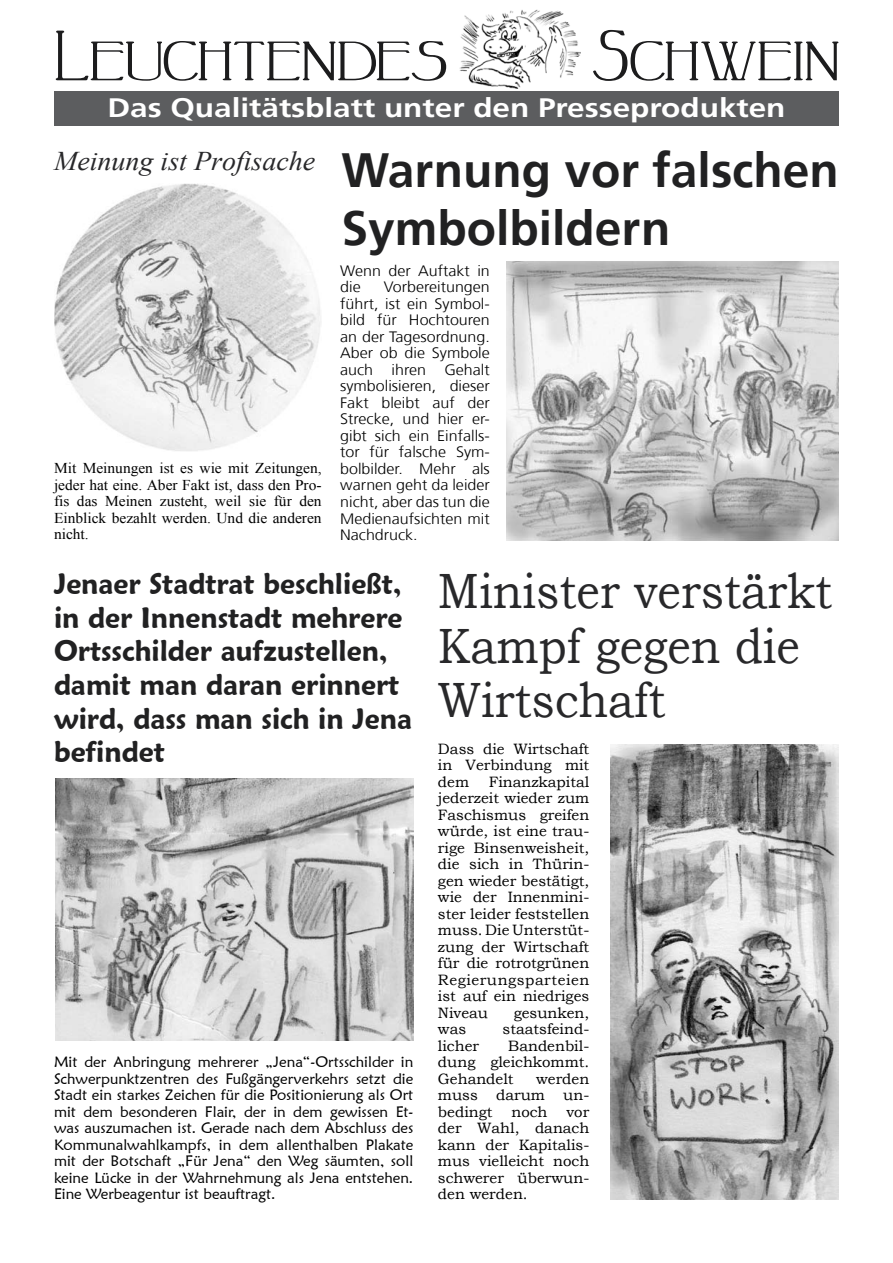
<style>
.page{position:relative;width:893px;height:1263px;background:#fff}
.page>*{position:absolute;margin:0;border:0;box-sizing:border-box;transform-origin:0 0}
.t1{font:68.85px "Peake";letter-spacing:-.005em;color:#1c1c1d;scale:1.11 1}
.t2{font:49.5px/54.4px "Bookman Old Style";color:#28282a;scale:.91 1}
.t3{font:700 48px/57.6px "Frutiger";color:#212122}
.t4{font:600 28.8px/33.6px "Maiandra GD";color:#212122;scale:.95 1}
.t5{font:italic 27px "Times New Roman";color:#28282a;scale:1.04 1}
.t6{font:700 26.55px "Frutiger";color:#fff;scale:1.19 1}
.t7{font:15px/16.5px "Bookman Old Style";color:#000;text-align:justify}
.t8{font:15px/16.5px "Maiandra GD";color:#000;text-align:justify}
.t9{font:300 15px/16.5px "Frutiger";color:#000;scale:1.07 1}
.t10{font:15px/16.5px "Times New Roman";color:#000;text-align:justify}
</style>
<div class="page">
<div style="left:54px;top:92px;width:785px;height:34px;background:#5c5d5f"></div>
<img style="left:460px;top:10px;width:121px;height:78px">
<img style="left:54px;top:184px;width:267px;height:267px">
<img style="left:507px;top:261px;width:332px;height:280px">
<img style="left:611px;top:744px;width:228px;height:455px">
<img style="left:56px;top:778px;width:357px;height:262px">
<h1 class="t1" style="left:54px;top:16px;width:356px">Leuchtendes</h1>
<h1 class="t1" style="left:592px;top:16px;width:225px">Schwein</h1>
<h3 class="t6" style="left:107px;top:91px;width:571px">Das Qualitätsblatt unter den Presseprodukten</h3>
<h3 class="t5" style="left:54px;top:142px;width:253px">Meinung ist Profisache</h3>
<h3 class="t3" style="left:341px;top:142px;width:499px">Warnung vor falschen<br>Symbolbildern</h3>
<p class="t9" style="left:340px;top:263px;width:141px">Wenn der Auftakt in die</p>
<p class="t9" style="left:340px;top:279px;width:141px;text-align:justify;text-indent:44px">Vorbereitungen führt, ist ein Symbol&shy;bild für Hochtouren an der Tagesordnung.<br>Aber ob die Symbole auch ihren Gehalt symbolisieren, dieser Fakt bleibt auf der Strecke, und hier er&shy;gibt sich ein Einfalls&shy;tor für falsche Sym&shy;bolbilder. Mehr als warnen geht da leider nicht, aber das tun die Medienaufsichten mit Nachdruck.</p>
<p class="t10" style="left:54px;top:460px;width:269px">Mit Meinungen ist es wie mit Zeitungen, jeder hat eine. Aber Fakt ist, dass den Pro&shy;fis das Meinen zusteht, weil sie für den Einblick bezahlt werden. Und die anderen nicht.</p>
<h3 class="t4" style="left:54px;top:567px;width:378px">Jenaer Stadtrat beschließt, in der Innenstadt mehrere<br>Ortsschilder aufzustellen, damit man daran erinnert wird, dass man sich in Jena befindet</h3>
<h2 class="t2" style="left:438px;top:565px;width:435px">Minister verstärkt<br>Kampf gegen die<br>Wirtschaft</h2>
<p class="t7" style="left:438px;top:740px;width:153px">Dass die Wirtschaft in Verbindung mit dem</p>
<p class="t7" style="left:438px;top:773px;width:153px;text-indent:51px">Finanzkapital jederzeit wieder zum Faschismus greifen würde, ist eine trau&shy;rige Binsenweisheit, die sich in Thürin&shy;gen wieder bestätigt, wie der Innenmini&shy;ster leider feststellen muss. Die Unterstüt&shy;zung der Wirtschaft für die rotrotgrünen Regierungsparteien ist auf ein niedriges Niveau</p>
<p class="t7" style="left:514px;top:1004px;width:77px">gesunken,</p>
<p class="t8" style="left:54px;top:1053px;width:361px">Mit der Anbringung mehrerer „Jena“-Ortsschilder in Schwerpunktzentren des Fußgängerverkehrs setzt die Stadt ein starkes Zeichen für die Positionierung als Ort mit dem besonderen Flair, der in dem gewissen Et&shy;was auszumachen ist. Gerade nach dem Abschluss des Kommunalwahlkampfs, in dem allenthalben Plakate mit der Botschaft „Für Jena“ den Weg säumten, soll keine Lücke in der Wahrnehmung als Jena entstehen.<br>Eine Werbeagentur ist beauftragt.</p>
<p class="t7" style="left:438px;top:1021px;width:30px">was</p>
<p class="t7" style="left:503px;top:1021px;width:88px">staatsfeind-</p>
<p class="t7" style="left:438px;top:1037px;width:43px">licher</p>
<p class="t7" style="left:438px;top:1037px;width:153px;text-indent:70px">Bandenbil&shy;dung gleichkommt.<br>Gehandelt</p>
<p class="t7" style="left:438px;top:1070px;width:153px;text-indent:98px">werden muss darum un&shy;bedingt</p>
<p class="t7" style="left:512px;top:1103px;width:37px">noch</p>
<p class="t7" style="left:438px;top:1103px;width:153px;text-indent:129px">vor der Wahl, danach kann der Kapitalis&shy;mus vielleicht noch schwerer überwun&shy;den werden.</p>
</div>
